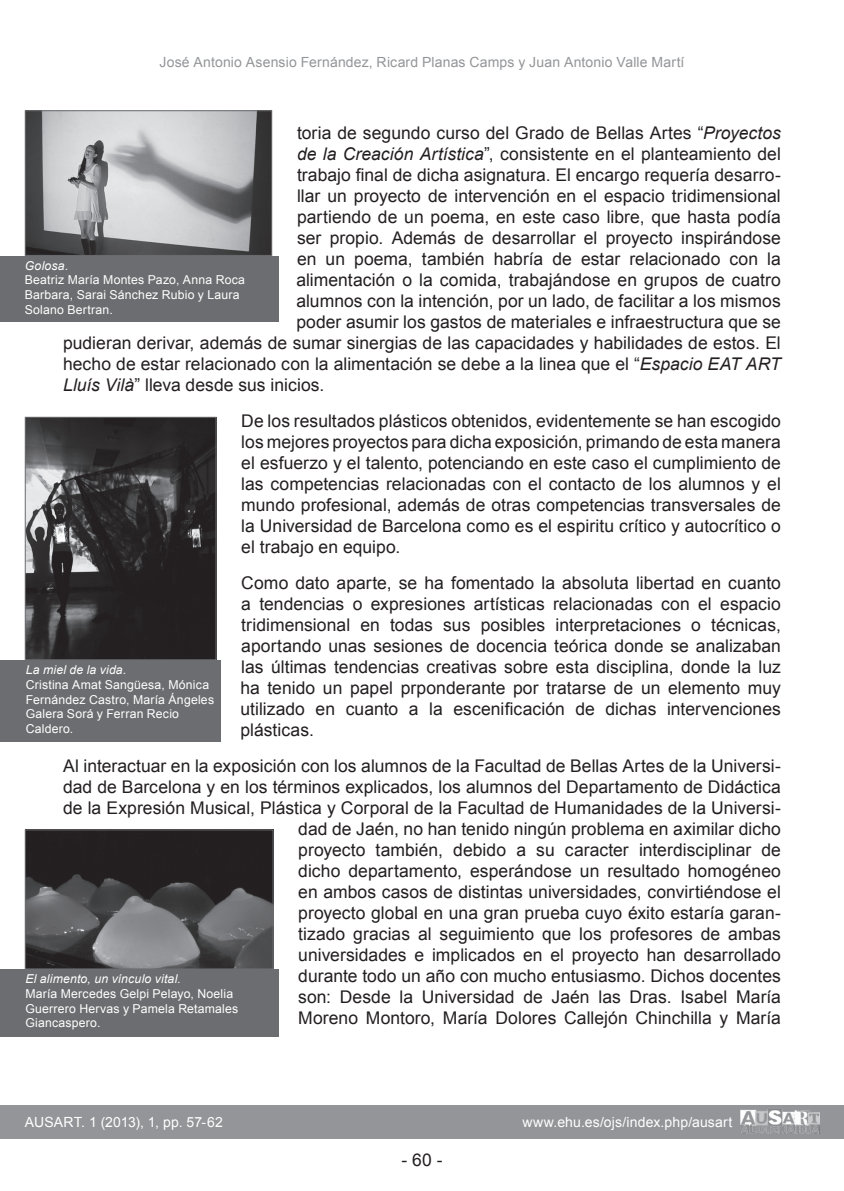
<style>
.page{position:relative;width:844px;height:1191px;background:#fff}
.page>*{position:absolute;margin:0;border:0;box-sizing:border-box;transform-origin:0 0}
.Parrafo_01{font:17.5px/21px "Arial";color:#231f20;text-align:justify}
.t1{font:14px "Arial";letter-spacing:.01em;color:#939598}
.t2{font:14px "Arial";letter-spacing:.01em;color:#fff}
.Pie_de_foto{font:12.25px/14.7px "Arial";letter-spacing:.015em;color:#fff}
.s1{font-style:italic}
</style>
<div class="page">
<div style="left:0;top:1105px;width:843px;height:33px;background:#939598"></div>
<img style="left:740px;top:1109px;width:79px;height:25px">
<div style="left:0;top:256px;width:278px;height:65px;background:#6c6d70"></div>
<img style="left:27px;top:112px;width:243px;height:142px">
<div style="left:25px;top:110px;width:247px;height:146px;border:1px solid #6c6d70"></div>
<div style="left:0;top:660px;width:221px;height:82px;background:#6c6d70"></div>
<img style="left:27px;top:419px;width:187px;height:239px">
<div style="left:25px;top:417px;width:191px;height:243px;border:1px solid #6c6d70"></div>
<div style="left:0;top:969px;width:278px;height:68px;background:#6c6d70"></div>
<img style="left:27px;top:831px;width:244px;height:136px">
<div style="left:25px;top:829px;width:248px;height:140px;border:1px solid #6c6d70"></div>
<p class="t1" style="left:159px;top:53px;width:526px">José Antonio Asensio Fernández, Ricard Planas Camps y Juan Antonio Valle Martí</p>
<p class="Parrafo_01" style="left:297px;top:122px;width:485px">toria de segundo curso del Grado de Bellas Artes “<span class="s1">Proyectos</span></p>
<p class="Parrafo_01" style="left:297px;top:143px;width:485px"><span class="s1">de la Creación Artística</span>”, consistente en el planteamiento del</p>
<p class="Parrafo_01" style="left:297px;top:164px;width:485px">trabajo final de dicha asignatura. El encargo requería desarro-</p>
<p class="Parrafo_01" style="left:297px;top:185px;width:485px">llar un proyecto de intervención en el espacio tridimensional</p>
<p class="Parrafo_01" style="left:297px;top:206px;width:485px">partiendo de un poema, en este caso libre, que hasta podía</p>
<p class="Parrafo_01" style="left:297px;top:227px;width:485px">ser propio. Además de desarrollar el proyecto inspirándose</p>
<p class="Parrafo_01" style="left:297px;top:248px;width:485px">en un poema, también habría de estar relacionado con la</p>
<p class="Parrafo_01" style="left:296px;top:269px;width:486px">alimentación o la comida, trabajándose en grupos de cuatro</p>
<p class="Parrafo_01" style="left:296px;top:290px;width:486px">alumnos con la intención, por un lado, de facilitar a los mismos</p>
<p class="Parrafo_01" style="left:296px;top:311px;width:486px">poder asumir los gastos de materiales e infraestructura que se</p>
<p class="Parrafo_01" style="left:63px;top:332px;width:719px">pudieran derivar, además de sumar sinergias de las capacidades y habilidades de estos. El</p>
<p class="Parrafo_01" style="left:63px;top:353px;width:719px">hecho de estar relacionado con la alimentación se debe a la linea que el “<span class="s1">Espacio EAT ART</span></p>
<p class="Parrafo_01" style="left:63px;top:374px;width:263px"><span class="s1">Lluís Vilà</span>” lleva desde sus inicios.</p>
<p class="Parrafo_01" style="left:241px;top:410px;width:541px">De los resultados plásticos obtenidos, evidentemente se han escogido los mejores proyectos para dicha exposición, primando de esta manera el esfuerzo y el talento, potenciando en este caso el cumplimiento de las competencias relacionadas con el contacto de los alumnos y el mundo profesional, además de otras competencias transversales de la Universidad de Barcelona como es el espiritu crítico y autocrítico o el trabajo en equipo.</p>
<p class="Parrafo_01" style="left:240px;top:572px;width:542px">Como dato aparte, se ha fomentado la absoluta libertad en cuanto a tendencias o expresiones artísticas relacionadas con el espacio tridimensional en todas sus posibles interpretaciones o técnicas, aportando unas sesiones de docencia teórica donde se analizaban las últimas tendencias creativas sobre esta disciplina, donde la luz ha tenido un papel prponderante por tratarse de un elemento muy utilizado en cuanto a la escenificación de dichas intervenciones plásticas.</p>
<p class="Parrafo_01" style="left:63px;top:755px;width:719px;text-align:right">Al interactuar en la exposición con los alumnos de la Facultad de Bellas Artes de la Universi&shy;dad de Barcelona y en los términos explicados, los alumnos del Departamento de Didáctica de la Expresión Musical, Plástica y Corporal de la Facultad de Humanidades de la Universi&shy;dad de Jaén, no han tenido ningún problema en aximilar dicho<br>proyecto también, debido a su caracter interdisciplinar de<br>dicho departamento, esperándose un resultado homogéneo<br>en ambos casos de distintas universidades, convirtiéndose el<br>proyecto global en una gran prueba cuyo éxito estaría garan-<br>tizado gracias al seguimiento que los profesores de ambas<br>universidades e implicados en el proyecto han desarrollado<br>durante todo un año con mucho entusiasmo. Dichos docentes<br>son: Desde la Universidad de Jaén las Dras. Isabel María<br>Moreno Montoro, María Dolores Callejón Chinchilla y María</p>
<p class="Pie_de_foto" style="left:25px;top:258px;width:222px"><span class="s1">Golosa.<br></span>Beatriz María Montes Pazo, Anna Roca<br>Barbara, Sarai Sánchez Rubio y Laura<br>Solano Bertran.</p>
<p class="Pie_de_foto" style="left:26px;top:662px;width:190px"><span class="s1">La miel de la vida.<br></span>Cristina Amat Sangüesa, Mónica<br>Fernández Castro, María Ángeles<br>Galera Sorá y Ferran Recio<br>Caldero.</p>
<p class="Pie_de_foto" style="left:25px;top:971px;width:214px"><span class="s1">El alimento, un vínculo vital.<br></span>María Mercedes Gelpi Pelayo, Noelia<br>Guerrero Hervas y Pamela Retamales<br>Giancaspero.</p>
<p class="t2" style="left:25px;top:1112px;width:199px">AUSART. 1 (2013), 1, pp. 57-62</p>
<p class="t2" style="left:522px;top:1113px;width:211px">www.ehu.es/ojs/index.php/ausart</p>
<p class="Parrafo_01" style="left:401px;top:1149px;width:43px">- 60 -</p>
</div>
